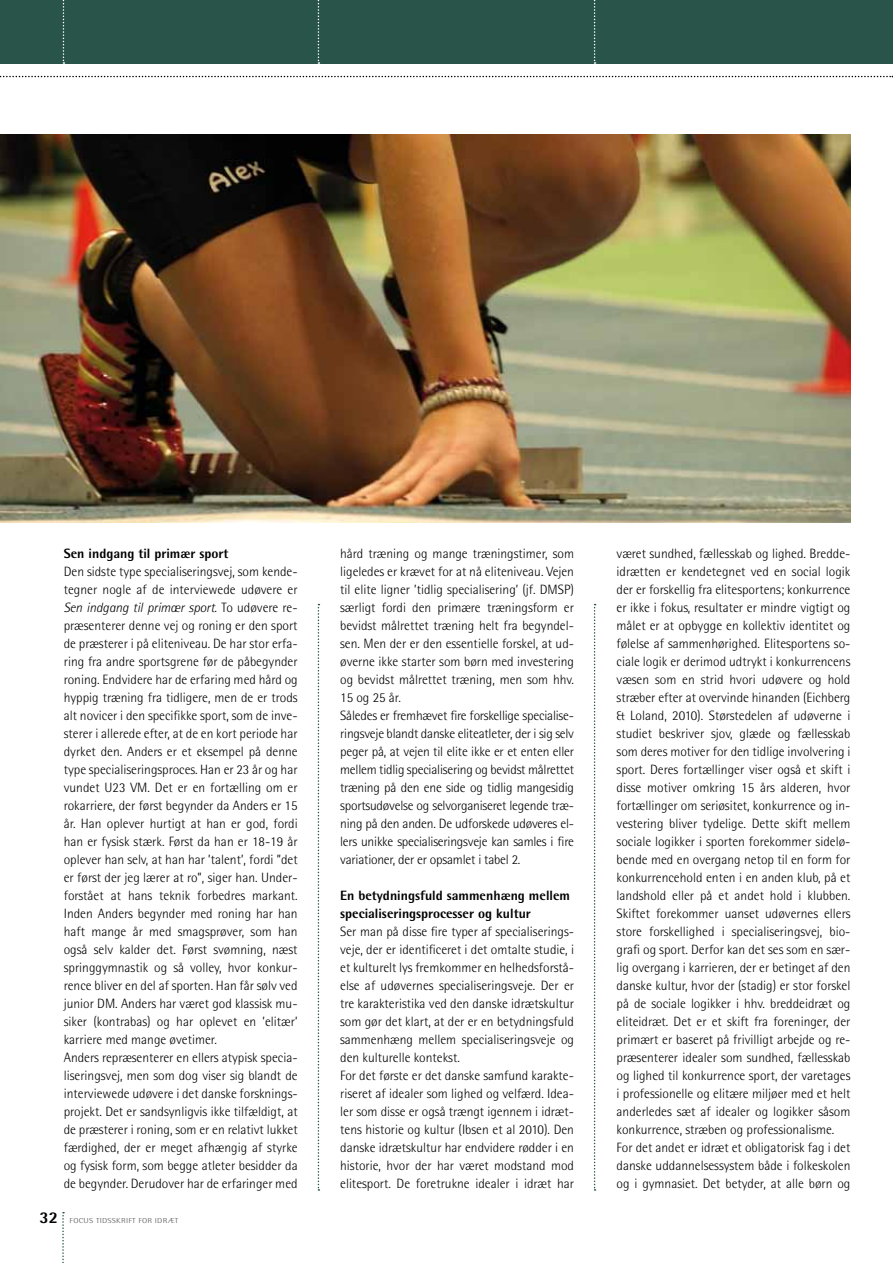
<style>
.page{position:relative;width:893px;height:1263px;background:#fff}
.page>*{position:absolute;margin:0;border:0;box-sizing:border-box;transform-origin:0 0}
.t1{font:800 16.5px "Rotis Semi Sans Std";color:#000}
.t2{font:300 13.5px/18px "Rotis Semi Sans Std";color:#000}
.t3{font:800 13.5px/18px "Rotis Semi Sans Std";color:#000}
.t4{font:300 7.2px "Rotis Semi Sans Std";letter-spacing:.025em;color:#58585a;scale:1.25 1}
.s1{font-style:italic}
</style>
<div class="page">
<svg style="left:0;top:76px;width:893px;height:1px"></svg>
<svg style="left:62px;top:1212px;width:2px;height:51px"></svg>
<svg style="left:318px;top:604px;width:1px;height:587px"></svg>
<svg style="left:594px;top:604px;width:2px;height:587px"></svg>
<div style="left:0;top:0;width:893px;height:64px;background:#285449"></div>
<svg style="left:318px;top:0;width:1px;height:64px"></svg>
<svg style="left:594px;top:0;width:2px;height:64px"></svg>
<svg style="left:63px;top:0;width:1px;height:64px"></svg>
<img style="left:0;top:135px;width:850px;height:387px">
<p class="t3" style="left:64px;top:544px;width:166px">Sen indgang til primær sport</p>
<p class="t2" style="left:64px;top:562px;width:235px">Den sidste type specialiseringsvej, som kende&shy;tegner nogle af de interviewede udøvere er <span class="s1">Sen indgang til primær sport</span>. To udøvere re&shy;præsenterer denne vej og roning er den sport de præsterer i på eliteniveau. De har stor erfa&shy;ring fra andre sportsgrene før de påbegynder roning. Endvidere har de erfaring med hård og hyppig træning fra tidligere, men de er trods alt novicer i den specifikke sport, som de inve&shy;sterer i allerede efter, at de en kort periode har dyrket den. Anders er et eksempel på denne type specialiseringsproces. Han er 23 år og har vundet U23 VM. Det er en fortælling om er rokarriere, der først begynder da Anders er 15 år. Han oplever hurtigt at han er god, fordi han er fysisk stærk. Først da han er 18-19 år oplever han selv, at han har ’talent’, fordi ”det er først der jeg lærer at ro”, siger han. Under&shy;forstået at hans teknik forbedres markant.<br>Inden Anders begynder med roning har han haft mange år med smagsprøver, som han også selv kalder det. Først svømning, næst springgymnastik og så volley, hvor konkur&shy;rence bliver en del af sporten. Han får sølv ved junior DM. Anders har været god klassisk mu&shy;siker (kontrabas) og har oplevet en ’elitær’ karriere med mange øvetimer.<br>Anders repræsenterer en ellers atypisk specia&shy;liseringsvej, men som dog viser sig blandt de interviewede udøvere i det danske forsknings&shy;projekt. Det er sandsynligvis ikke tilfældigt, at de præsterer i roning, som er en relativt lukket færdighed, der er meget afhængig af styrke og fysisk form, som begge atleter besidder da de begynder. Derudover har de erfaringer med</p>
<p class="t1" style="left:40px;top:1207px;width:20px">32</p>
<p class="t4" style="left:70px;top:1217px;width:88px">FOCUS TIDSSKRIFT FOR IDRÆT</p>
<p class="t2" style="left:340px;top:544px;width:235px">hård træning og mange træningstimer, som ligeledes er krævet for at nå eliteniveau. Vejen til elite ligner ’tidlig specialisering’ (jf. DMSP) særligt fordi den primære træningsform er bevidst målrettet træning helt fra begyndel&shy;sen. Men der er den essentielle forskel, at ud&shy;øverne ikke starter som børn med investering og bevidst målrettet træning, men som hhv.<br>15 og 25 år.<br>Således er fremhævet fire forskellige specialise&shy;ringsveje blandt danske eliteatleter, der i sig selv peger på, at vejen til elite ikke er et enten eller mellem tidlig specialisering og bevidst målrettet træning på den ene side og tidlig mangesidig sportsudøvelse og selvorganiseret legende træ&shy;ning på den anden. De udforskede udøveres el&shy;lers unikke specialiseringsveje kan samles i fire variationer, der er opsamlet i tabel 2.</p>
<p class="t3" style="left:340px;top:886px;width:231px">En betydningsfuld sammenhæng mellem specialiseringsprocesser og kultur</p>
<p class="t2" style="left:340px;top:922px;width:235px">Ser man på disse fire typer af specialiserings&shy;veje, der er identificeret i det omtalte studie, i et kulturelt lys fremkommer en helhedsforstå&shy;else af udøvernes specialiseringsveje. Der er tre karakteristika ved den danske idrætskultur som gør det klart, at der er en betydningsfuld sammenhæng mellem specialiseringsveje og den kulturelle kontekst.<br>For det første er det danske samfund karakte&shy;riseret af idealer som lighed og velfærd. Idea&shy;ler som disse er også trængt igennem i idræt&shy;tens historie og kultur (Ibsen et al 2010). Den danske idrætskultur har endvidere rødder i en historie, hvor der har været modstand mod elitesport. De foretrukne idealer i idræt har</p>
<p class="t2" style="left:617px;top:544px;width:235px">været sundhed, fællesskab og lighed. Bredde&shy;idrætten er kendetegnet ved en social logik der er forskellig fra elitesportens; konkurrence er ikke i fokus, resultater er mindre vigtigt og målet er at opbygge en kollektiv identitet og følelse af sammenhørighed. Elitesportens so&shy;ciale logik er derimod udtrykt i konkurrencens væsen som en strid hvori udøvere og hold stræber efter at overvinde hinanden (Eichberg &amp; Loland, 2010). Størstedelen af udøverne i studiet beskriver sjov, glæde og fællesskab som deres motiver for den tidlige involvering i sport. Deres fortællinger viser også et skift i disse motiver omkring 15 års alderen, hvor fortællinger om seriøsitet, konkurrence og in&shy;vestering bliver tydelige. Dette skift mellem sociale logikker i sporten forekommer sidelø&shy;bende med en overgang netop til en form for konkurrencehold enten i en anden klub, på et landshold eller på et andet hold i klubben.<br>Skiftet forekommer uanset udøvernes ellers store forskellighed i specialiseringsvej, bio&shy;grafi og sport. Derfor kan det ses som en sær&shy;lig overgang i karrieren, der er betinget af den danske kultur, hvor der (stadig) er stor forskel på de sociale logikker i hhv. breddeidræt og eliteidræt. Det er et skift fra foreninger, der primært er baseret på frivilligt arbejde og re&shy;præsenterer idealer som sundhed, fællesskab og lighed til konkurrence sport, der varetages i professionelle og elitære miljøer med et helt anderledes sæt af idealer og logikker såsom konkurrence, stræben og professionalisme.<br>For det andet er idræt et obligatorisk fag i det danske uddannelsessystem både i folkeskolen og i gymnasiet. Det betyder, at alle børn og</p>
</div>
